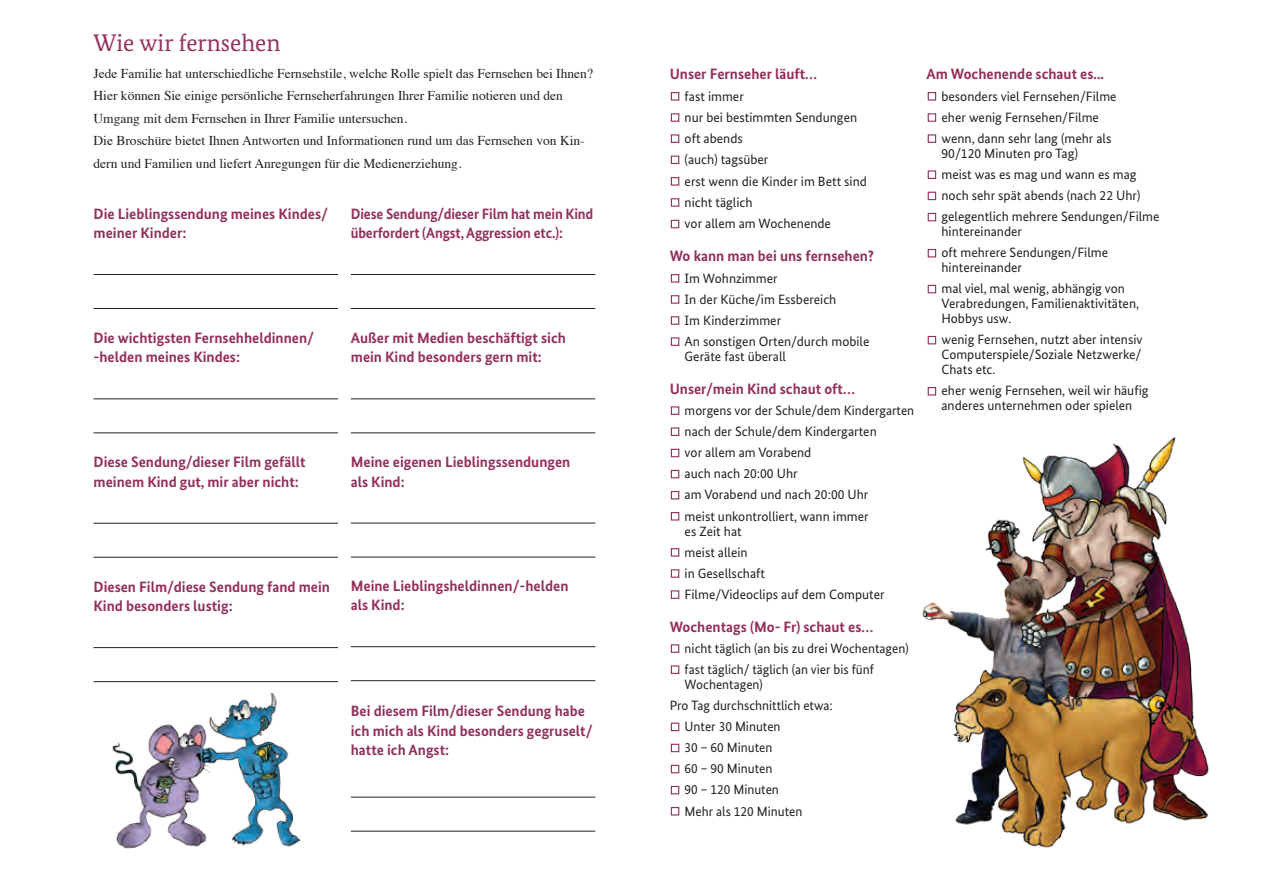
<style>
.page{position:relative;width:1263px;height:893px;background:#fff}
.page>*{position:absolute;margin:0;border:0;box-sizing:border-box;transform-origin:0 0}
.Überschrift{font:24px "Bundes Serif";color:#932f5c}
.Fragen{font:700 15px/19.5px "Bundes Sans";color:#932f5c}
.Fragen-2{font:700 15px/19.5px "Bundes Sans";color:#932f5c;scale:.96 1}
.antworten{font:13.5px/15px "Bundes Sans";color:#231f20}
.t1{font:13.5px/22.5px "Times";color:#231f20}
</style>
<div class="page">
<hr style="left:94px;top:274px;width:244px;height:1px;background:#231f20">
<hr style="left:351px;top:274px;width:244px;height:1px;background:#231f20">
<hr style="left:94px;top:398px;width:244px;height:1px;background:#231f20">
<hr style="left:351px;top:398px;width:244px;height:1px;background:#231f20">
<hr style="left:351px;top:523px;width:244px;height:1px;background:#231f20">
<hr style="left:351px;top:646px;width:244px;height:1px;background:#231f20">
<hr style="left:94px;top:523px;width:244px;height:1px;background:#231f20">
<hr style="left:94px;top:647px;width:244px;height:1px;background:#231f20">
<hr style="left:351px;top:797px;width:244px;height:1px;background:#231f20">
<hr style="left:94px;top:308px;width:244px;height:1px;background:#231f20">
<hr style="left:351px;top:308px;width:244px;height:1px;background:#231f20">
<hr style="left:94px;top:432px;width:244px;height:1px;background:#231f20">
<hr style="left:351px;top:432px;width:244px;height:1px;background:#231f20">
<hr style="left:351px;top:557px;width:244px;height:1px;background:#231f20">
<hr style="left:351px;top:680px;width:244px;height:1px;background:#231f20">
<hr style="left:94px;top:557px;width:244px;height:1px;background:#231f20">
<hr style="left:94px;top:681px;width:244px;height:1px;background:#231f20">
<hr style="left:351px;top:831px;width:244px;height:1px;background:#231f20">
<img style="left:93px;top:647px;width:213px;height:202px">
<div style="left:671px;top:92px;width:8px;height:9px;border:1px solid #932f5c"></div>
<div style="left:928px;top:92px;width:8px;height:9px;border:1px solid #932f5c"></div>
<div style="left:671px;top:113px;width:8px;height:9px;border:1px solid #932f5c"></div>
<div style="left:928px;top:113px;width:8px;height:9px;border:1px solid #932f5c"></div>
<div style="left:928px;top:170px;width:8px;height:9px;border:1px solid #932f5c"></div>
<div style="left:928px;top:192px;width:8px;height:8px;border:1px solid #932f5c"></div>
<div style="left:928px;top:249px;width:8px;height:8px;border:1px solid #932f5c"></div>
<div style="left:928px;top:387px;width:8px;height:8px;border:1px solid #932f5c"></div>
<div style="left:928px;top:336px;width:8px;height:8px;border:1px solid #932f5c"></div>
<div style="left:928px;top:285px;width:8px;height:8px;border:1px solid #932f5c"></div>
<div style="left:928px;top:213px;width:8px;height:8px;border:1px solid #932f5c"></div>
<div style="left:928px;top:134px;width:8px;height:9px;border:1px solid #932f5c"></div>
<div style="left:671px;top:134px;width:8px;height:9px;border:1px solid #932f5c"></div>
<div style="left:671px;top:156px;width:8px;height:8px;border:1px solid #932f5c"></div>
<div style="left:671px;top:177px;width:8px;height:9px;border:1px solid #932f5c"></div>
<div style="left:671px;top:198px;width:8px;height:9px;border:1px solid #932f5c"></div>
<div style="left:671px;top:220px;width:8px;height:8px;border:1px solid #932f5c"></div>
<div style="left:671px;top:274px;width:8px;height:9px;border:1px solid #932f5c"></div>
<div style="left:671px;top:295px;width:8px;height:9px;border:1px solid #932f5c"></div>
<div style="left:671px;top:316px;width:8px;height:9px;border:1px solid #932f5c"></div>
<div style="left:671px;top:449px;width:8px;height:8px;border:1px solid #932f5c"></div>
<div style="left:671px;top:470px;width:8px;height:8px;border:1px solid #932f5c"></div>
<div style="left:671px;top:548px;width:8px;height:9px;border:1px solid #932f5c"></div>
<div style="left:671px;top:569px;width:8px;height:9px;border:1px solid #932f5c"></div>
<div style="left:671px;top:337px;width:8px;height:9px;border:1px solid #932f5c"></div>
<div style="left:671px;top:406px;width:8px;height:9px;border:1px solid #932f5c"></div>
<div style="left:671px;top:644px;width:8px;height:9px;border:1px solid #932f5c"></div>
<div style="left:671px;top:723px;width:8px;height:8px;border:1px solid #932f5c"></div>
<div style="left:671px;top:744px;width:8px;height:8px;border:1px solid #932f5c"></div>
<div style="left:671px;top:765px;width:8px;height:8px;border:1px solid #932f5c"></div>
<div style="left:671px;top:786px;width:8px;height:8px;border:1px solid #932f5c"></div>
<div style="left:671px;top:807px;width:8px;height:8px;border:1px solid #932f5c"></div>
<div style="left:671px;top:665px;width:8px;height:9px;border:1px solid #932f5c"></div>
<div style="left:671px;top:427px;width:8px;height:9px;border:1px solid #932f5c"></div>
<div style="left:671px;top:491px;width:8px;height:8px;border:1px solid #932f5c"></div>
<div style="left:671px;top:512px;width:8px;height:9px;border:1px solid #932f5c"></div>
<div style="left:671px;top:590px;width:8px;height:9px;border:1px solid #932f5c"></div>
<img style="left:922px;top:437px;width:287px;height:411px">
<p class="Überschrift" style="left:94px;top:28px;width:189px">Wie wir fernsehen</p>
<p class="t1" style="left:94px;top:61px;width:501px">Jede Familie hat unterschiedliche Fernsehstile, welche Rolle spielt das Fernsehen bei Ihnen?<br>Hier können Sie einige persönliche Fernseherfahrungen Ihrer Familie notieren und den<br>Umgang mit dem Fernsehen in Ihrer Familie untersuchen.</p>
<p class="t1" style="left:94px;top:128px;width:493px">Die Broschüre bietet Ihnen Antworten und Informationen rund um das Fernsehen von Kin&shy;dern und Familien und liefert Anregungen für die Medienerziehung.</p>
<p class="Fragen" style="left:94px;top:204px;width:236px">Die Lieblingssendung meines Kindes/ meiner Kinder:</p>
<p class="Fragen-2" style="left:351px;top:204px;width:254px">Diese Sendung/dieser Film hat mein Kind überfordert (Angst, Aggression etc.):</p>
<p class="Fragen" style="left:94px;top:328px;width:222px">Die wichtigsten Fernsehheldinnen/ -helden meines Kindes:</p>
<p class="Fragen" style="left:351px;top:328px;width:217px">Außer mit Medien beschäftigt sich mein Kind besonders gern mit:</p>
<p class="Fragen" style="left:94px;top:452px;width:213px">Diese Sendung/dieser Film gefällt meinem Kind gut, mir aber nicht:</p>
<p class="Fragen" style="left:351px;top:452px;width:221px">Meine eigenen Lieblingssendungen als Kind:</p>
<p class="Fragen" style="left:94px;top:577px;width:238px">Diesen Film/diese Sendung fand mein<br>Kind besonders lustig:</p>
<p class="Fragen" style="left:351px;top:576px;width:219px">Meine Lieblingsheldinnen/-helden als Kind:</p>
<p class="Fragen" style="left:351px;top:701px;width:243px">Bei diesem Film/dieser Sendung habe ich mich als Kind besonders gegruselt/ hatte ich Angst:</p>
<p class="Fragen" style="left:670px;top:64px;width:149px">Unser Fernseher läuft…</p>
<p class="antworten" style="left:685px;top:88px;width:61px">fast immer</p>
<p class="antworten" style="left:685px;top:109px;width:174px">nur bei bestimmten Sendungen</p>
<p class="antworten" style="left:685px;top:131px;width:60px">oft abends</p>
<p class="antworten" style="left:685px;top:152px;width:85px">(auch) tagsüber</p>
<p class="antworten" style="left:685px;top:194px;width:69px">nicht täglich</p>
<p class="antworten" style="left:685px;top:216px;width:148px">vor allem am Wochenende</p>
<p class="antworten" style="left:685px;top:173px;width:184px">erst wenn die Kinder im Bett sind</p>
<p class="Fragen" style="left:670px;top:246px;width:206px">Wo kann man bei uns fernsehen?</p>
<p class="antworten" style="left:685px;top:270px;width:95px">Im Wohnzimmer</p>
<p class="antworten" style="left:685px;top:291px;width:153px">In der Küche/im Essbereich</p>
<p class="antworten" style="left:685px;top:312px;width:98px">Im Kinderzimmer</p>
<p class="antworten" style="left:685px;top:334px;width:186px">An sonstigen Orten/durch mobile<br>Geräte fast überall</p>
<p class="Fragen" style="left:670px;top:379px;width:187px">Unser/mein Kind schaut oft…</p>
<p class="antworten" style="left:685px;top:403px;width:231px">morgens vor der Schule/dem Kindergarten</p>
<p class="antworten" style="left:685px;top:424px;width:194px">nach der Schule/dem Kindergarten</p>
<p class="antworten" style="left:685px;top:445px;width:128px">vor allem am Vorabend</p>
<p class="antworten" style="left:685px;top:466px;width:115px">auch nach 20:00 Uhr</p>
<p class="antworten" style="left:685px;top:487px;width:185px">am Vorabend und nach 20:00 Uhr</p>
<p class="antworten" style="left:685px;top:508px;width:186px">meist unkontrolliert, wann immer es Zeit hat</p>
<p class="antworten" style="left:685px;top:544px;width:64px">meist allein</p>
<p class="antworten" style="left:685px;top:565px;width:82px">in Gesellschaft</p>
<p class="antworten" style="left:685px;top:587px;width:202px">Filme/Videoclips auf dem Computer</p>
<p class="Fragen" style="left:670px;top:617px;width:205px">Wochentags (Mo- Fr) schaut es…</p>
<p class="antworten" style="left:685px;top:641px;width:226px">nicht täglich (an bis zu drei Wochentagen)</p>
<p class="antworten" style="left:685px;top:662px;width:191px">fast täglich/ täglich (an vier bis fünf<br>Wochentagen)</p>
<p class="antworten" style="left:670px;top:698px;width:165px">Pro Tag durchschnittlich etwa:</p>
<p class="antworten" style="left:685px;top:719px;width:97px">Unter 30 Minuten</p>
<p class="antworten" style="left:685px;top:740px;width:89px">30 – 60 Minuten</p>
<p class="antworten" style="left:685px;top:761px;width:89px">60 – 90 Minuten</p>
<p class="antworten" style="left:685px;top:782px;width:96px">90 – 120 Minuten</p>
<p class="antworten" style="left:685px;top:803px;width:119px">Mehr als 120 Minuten</p>
<p class="Fragen" style="left:927px;top:64px;width:179px">Am Wochenende schaut es...</p>
<p class="antworten" style="left:941px;top:88px;width:177px">besonders viel Fernsehen/Filme</p>
<p class="antworten" style="left:941px;top:109px;width:159px">eher wenig Fernsehen/Filme</p>
<p class="antworten" style="left:941px;top:130px;width:171px">wenn, dann sehr lang (mehr als<br>90/120 Minuten pro Tag)</p>
<p class="antworten" style="left:941px;top:167px;width:197px">meist was es mag und wann es mag</p>
<p class="antworten" style="left:941px;top:188px;width:200px">noch sehr spät abends (nach 22 Uhr)</p>
<p class="antworten" style="left:941px;top:209px;width:220px">gelegentlich mehrere Sendungen/Filme hintereinander</p>
<p class="antworten" style="left:941px;top:245px;width:168px">oft mehrere Sendungen/Filme hintereinander</p>
<p class="antworten" style="left:941px;top:281px;width:199px">mal viel, mal wenig, abhängig von<br>Verabredungen, Familienaktivitäten,<br>Hobbys usw.</p>
<p class="antworten" style="left:941px;top:332px;width:203px;text-align:justify">wenig Fernsehen, nutzt aber intensiv Computerspiele/Soziale Netzwerke/ Chats etc.</p>
<p class="antworten" style="left:941px;top:383px;width:209px">eher wenig Fernsehen, weil wir häufig anderes unternehmen oder spielen</p>
</div>
